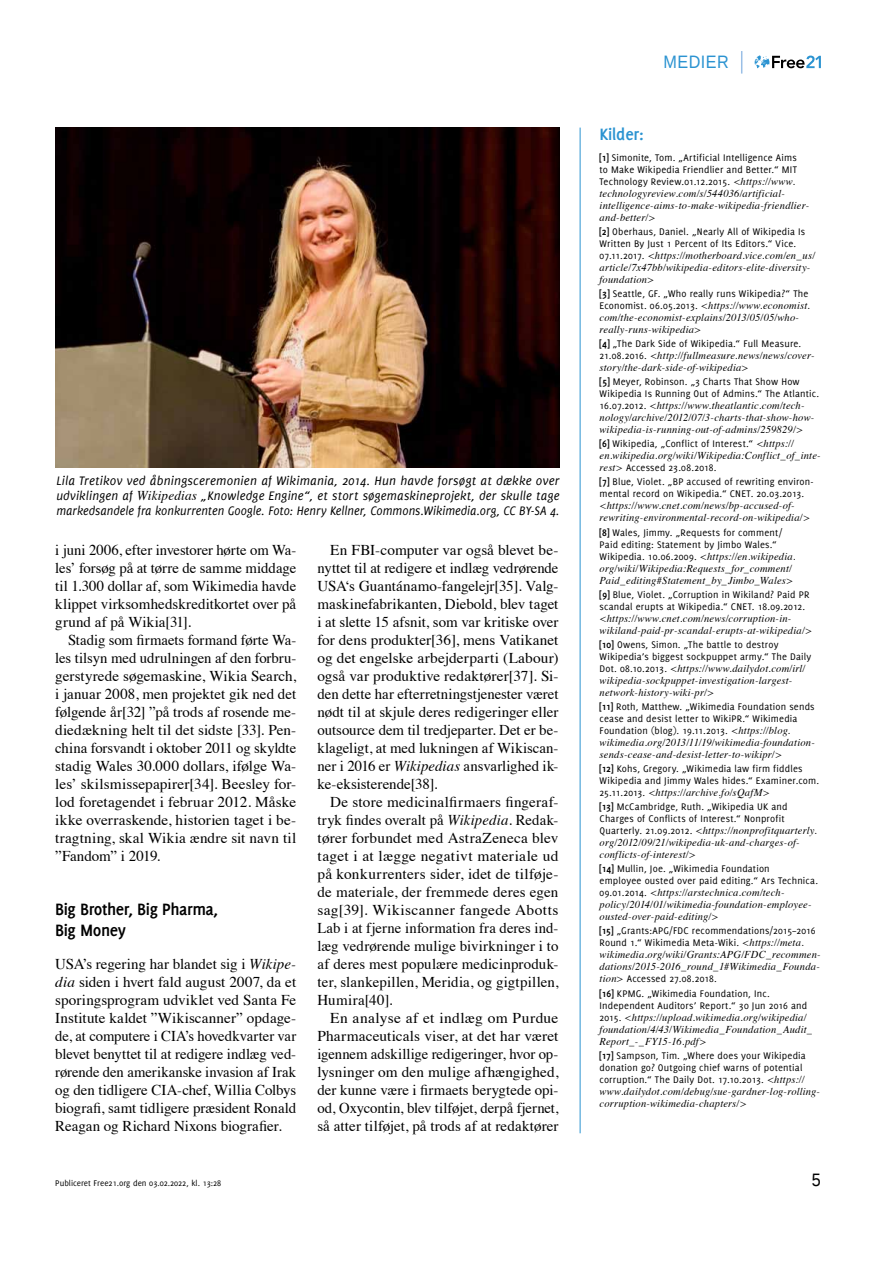
<style>
.page{position:relative;width:893px;height:1263px;background:#fff}
.page>*{position:absolute;margin:0;border:0;box-sizing:border-box;transform-origin:0 0}
.t1{font:700 18px/21px "Delicious";letter-spacing:-.025em;color:#000}
.t2{font:700 18px "Delicious";letter-spacing:-.01em;color:#2b93d1}
.t3{font:18px "Liberation Sans";letter-spacing:.03em;color:#2b93d1;scale:.9 1}
.t4{font:18px "Liberation Sans";color:#000;scale:.9 1}
.t5{font:15px/18px "Times";color:#000;text-align:justify}
.t6{font:italic 13.5px/15px "Delicious";color:#000;text-align:justify}
.t7{font:italic 10.5px/12px "Times";letter-spacing:.015em;color:#000}
.t8{font:10.5px/12px "Delicious";letter-spacing:.015em;color:#000}
.t9{font:9px "Delicious";color:#000}
.s1{font-family:"Times"}
.s2{font-style:italic}
.s3{font-weight:700}
.s4{font-family:"Times";font-style:italic}
.s5{font-family:"Delicious";font-style:normal}
</style>
<div class="page">
<svg style="left:755px;top:55px;width:66px;height:13px"></svg>
<svg style="left:741px;top:51px;width:1px;height:23px"></svg>
<img style="left:56px;top:128px;width:503px;height:340px">
<hr style="left:580px;top:128px;width:1px;height:1005px;background:#2b93d1">
<p class="t6" style="left:56px;top:473px;width:505px">Lila Tretikov ved åbningsceremonien af Wikimania, 2014. Hun havde forsøgt at dække over udviklingen af <span class="s1">Wikipedias</span> „Knowledge Engine“, et stort søgemaskineprojekt, der skulle tage markedsandele fra konkurrenten Google. Foto: Henry Kellner, Commons.Wikimedia.org, CC BY-SA 4.</p>
<p class="t5" style="left:55px;top:540px;width:242px">i juni 2006, efter investorer hørte om Wa&shy;les’ forsøg på at tørre de samme middage til 1.300 dollar af, som Wikimedia havde klippet virksomhedskreditkortet over på grund af på Wikia[31].</p>
<p class="t5" style="left:55px;top:630px;width:242px;text-indent:13px">Stadig som firmaets formand førte Wa&shy;les tilsyn med udrulningen af den forbru&shy;gerstyrede søgemaskine, Wikia Search, i januar 2008, men projektet gik ned det følgende år[32] ”på trods af rosende me&shy;diedækning helt til det sidste [33]. Pen&shy;china forsvandt i oktober 2011 og skyldte stadig Wales 30.000 dollars, ifølge Wa&shy;les’ skilsmissepapirer[34]. Beesley for&shy;lod foretagendet i februar 2012. Måske ikke overraskende, historien taget i be&shy;tragtning, skal Wikia ændre sit navn til ”Fandom” i 2019.</p>
<p class="t1" style="left:55px;top:899px;width:164px">Big Brother, Big Pharma,<br>Big Money</p>
<p class="t5" style="left:55px;top:954px;width:242px">USA’s regering har blandet sig i <span class="s2">Wikipe&shy;dia</span> siden i hvert fald august 2007, da et sporingsprogram udviklet ved Santa Fe Institute kaldet ”Wikiscanner” opdage&shy;de, at computere i CIA’s hovedkvarter var blevet benyttet til at redigere indlæg ved&shy;rørende den amerikanske invasion af Irak og den tidligere CIA-chef, Willia Colbys biografi, samt tidligere præsident Ronald Reagan og Richard Nixons biografier.</p>
<p class="t5" style="left:317px;top:540px;width:242px;text-indent:13px">En FBI-computer var også blevet be&shy;nyttet til at redigere et indlæg vedrørende USA‘s Guantánamo-fangelejr[35]. Valg&shy;maskinefabrikanten, Diebold, blev taget i at slette 15 afsnit, som var kritiske over for dens produkter[36], mens Vatikanet og det engelske arbejderparti (Labour) også var produktive redaktører[37]. Si&shy;den dette har efterretningstjenester været nødt til at skjule deres redigeringer eller outsource dem til tredjeparter. Det er be&shy;klageligt, at med lukningen af Wikiscan&shy;ner i 2016 er <span class="s2">Wikipedias</span> ansvarlighed ik&shy;ke-eksisterende[38].</p>
<p class="t5" style="left:317px;top:792px;width:242px;text-indent:13px">De store medicinalfirmaers fingeraf&shy;tryk findes overalt på <span class="s2">Wikipedia</span>. Redak&shy;tører forbundet med AstraZeneca blev taget i at lægge negativt materiale ud på konkurrenters sider, idet de tilføje&shy;de materiale, der fremmede deres egen sag[39]. Wikiscanner fangede Abotts Lab i at fjerne information fra deres ind&shy;læg vedrørende mulige bivirkninger i to af deres mest populære medicinproduk&shy;ter, slankepillen, Meridia, og gigtpillen, Humira[40].</p>
<p class="t5" style="left:317px;top:1008px;width:242px;text-indent:13px">En analyse af et indlæg om Purdue Pharmaceuticals viser, at det har været igennem adskillige redigeringer, hvor op&shy;lysninger om den mulige afhængighed, der kunne være i firmaets berygtede opi&shy;od, Oxycontin, blev tilføjet, derpå fjernet, så atter tilføjet, på trods af at redaktører</p>
<p class="t3" style="left:663px;top:52px;width:74px">MEDIER</p>
<p class="t2" style="left:600px;top:124px;width:46px">Kilder:</p>
<p class="t8" style="left:600px;top:151px;width:199px;text-align:justify"><span class="s3">[1]</span> Simonite, Tom. „Artificial Intelligence Aims to Make Wikipedia Friendlier and Better.“ MIT Technology Review.01.12.2015. <span class="s4">&lt;https://www.</span></p>
<p class="t7" style="left:600px;top:186px;width:211px">technologyreview.com/s/544036/artificial&shy;intelligence-aims-to-make-wikipedia-friendlier&shy;and-better/&gt;</p>
<p class="t8" style="left:600px;top:225px;width:207px"><span class="s3">[2]</span> Oberhaus, Daniel. „Nearly All of Wikipedia Is<br>Written By Just 1 Percent of Its Editors.“ Vice.</p>
<p class="t7" style="left:600px;top:249px;width:217px"><span class="s5">07.11.2017.</span> &lt;https://motherboard.vice.com/en_us/ article/7x47bb/wikipedia-editors-elite-diversity&shy;foundation&gt;</p>
<p class="t8" style="left:600px;top:287px;width:210px"><span class="s3">[3]</span> Seattle, GF. „Who really runs Wikipedia?“ The</p>
<p class="t7" style="left:600px;top:299px;width:212px"><span class="s5">Economist. 06.05.2013.</span> &lt;https://www.economist. com/the-economist-explains/2013/05/05/who&shy;really-runs-wikipedia&gt;</p>
<p class="t8" style="left:600px;top:337px;width:203px"><span class="s3">[4]</span> „The Dark Side of Wikipedia.“ Full Measure.</p>
<p class="t7" style="left:600px;top:349px;width:217px"><span class="s5">21.08.2016.</span> &lt;http://fullmeasure.news/news/cover&shy;story/the-dark-side-of-wikipedia&gt;</p>
<p class="t8" style="left:600px;top:376px;width:221px"><span class="s3">[5]</span> Meyer, Robinson. „3 Charts That Show How<br>Wikipedia Is Running Out of Admins.“ The Atlantic.</p>
<p class="t7" style="left:600px;top:399px;width:216px"><span class="s5">16.07.2012.</span> &lt;https://www.theatlantic.com/tech&shy;nology/archive/2012/07/3-charts-that-show-how&shy;wikipedia-is-running-out-of-admins/259829/&gt;</p>
<p class="t8" style="left:600px;top:438px;width:196px"><span class="s3">[6]</span> Wikipedia, „Conflict of Interest.“ <span class="s4">&lt;https://</span></p>
<p class="t7" style="left:600px;top:449px;width:223px">en.wikipedia.org/wiki/Wikipedia:Conflict_of_inte-</p>
<p class="t8" style="left:600px;top:461px;width:216px;line-height:14.1px"><span class="s4">rest&gt;</span> Accessed 23.08.2018.<br><span class="s3">[7]</span> Blue, Violet. „BP accused of rewriting environ-</p>
<p class="t8" style="left:600px;top:488px;width:206px">mental record on Wikipedia.“ CNET. 20.03.2013.</p>
<p class="t7" style="left:600px;top:499px;width:212px">&lt;https://www.cnet.com/news/bp-accused-of&shy;rewriting-environmental-record-on-wikipedia/&gt;</p>
<p class="t8" style="left:600px;top:526px;width:184px"><span class="s3">[8]</span> Wales, Jimmy. „Requests for comment/<br>Paid editing: Statement by Jimbo Wales.“</p>
<p class="t7" style="left:600px;top:549px;width:197px"><span class="s5">Wikipedia. 10.06.2009.</span> &lt;https://en.wikipedia. org/wiki/Wikipedia:Requests_for_comment/<br>Paid_editing#Statement_by_Jimbo_Wales&gt;</p>
<p class="t8" style="left:600px;top:588px;width:211px"><span class="s3">[9]</span> Blue, Violet. „Corruption in Wikiland? Paid PR scandal erupts at Wikipedia.“ CNET. 18.09.2012.</p>
<p class="t7" style="left:600px;top:611px;width:214px">&lt;https://www.cnet.com/news/corruption-in&shy;wikiland-paid-pr-scandal-erupts-at-wikipedia/&gt;</p>
<p class="t8" style="left:600px;top:638px;width:213px"><span class="s3">[10]</span> Owens, Simon. „The battle to destroy<br>Wikipedia’s biggest sockpuppet army.“ The Daily</p>
<p class="t7" style="left:600px;top:662px;width:207px"><span class="s5">Dot. 08.10.2013.</span> &lt;https://www.dailydot.com/irl/ wikipedia-sockpuppet-investigation-largest&shy;network-history-wiki-pr/&gt;</p>
<p class="t8" style="left:600px;top:700px;width:217px"><span class="s3">[11]</span> Roth, Matthew. „Wikimedia Foundation sends cease and desist letter to WikiPR.“ Wikimedia<br>Foundation (blog). 19.11.2013. <span class="s4">&lt;https://blog.</span></p>
<p class="t7" style="left:600px;top:736px;width:217px">wikimedia.org/2013/11/19/wikimedia-foundation&shy;sends-cease-and-desist-letter-to-wikipr/&gt;</p>
<p class="t8" style="left:600px;top:762px;width:221px"><span class="s3">[12]</span> Kohs, Gregory. „Wikimedia law firm fiddles<br>Wikipedia and Jimmy Wales hides.“ Examiner.com.</p>
<p class="t7" style="left:600px;top:786px;width:172px"><span class="s5">25.11.2013.</span> &lt;https://archive.fo/sQafM&gt;</p>
<p class="t8" style="left:600px;top:801px;width:190px"><span class="s3">[13]</span> McCambridge, Ruth. „Wikipedia UK and<br>Charges of Conflicts of Interest.“ Nonprofit</p>
<p class="t7" style="left:600px;top:824px;width:219px"><span class="s5">Quarterly. 21.09.2012.</span> &lt;https://nonprofitquarterly. org/2012/09/21/wikipedia-uk-and-charges-of&shy;conflicts-of-interest/&gt;</p>
<p class="t8" style="left:600px;top:863px;width:220px"><span class="s3">[14]</span> Mullin, Joe. „Wikimedia Foundation<br>employee ousted over paid editing.“ Ars Technica.</p>
<p class="t7" style="left:600px;top:886px;width:213px"><span class="s5">09.01.2014.</span> &lt;https://arstechnica.com/tech&shy;policy/2014/01/wikimedia-foundation-employee&shy;ousted-over-paid-editing/&gt;</p>
<p class="t8" style="left:600px;top:925px;width:217px"><span class="s3">[15]</span> „Grants:APG/FDC recommendations/2015–2016<br>Round 1.“ Wikimedia Meta-Wiki. <span class="s4">&lt;https://meta.</span></p>
<p class="t7" style="left:600px;top:948px;width:223px">wikimedia.org/wiki/Grants:APG/FDC_recommen&shy;dations/2015-2016_round_1#Wikimedia_Founda-</p>
<p class="t8" style="left:600px;top:972px;width:172px;line-height:14.1px"><span class="s4">tion&gt;</span> Accessed 27.08.2018.<br><span class="s3">[16]</span> KPMG. „Wikimedia Foundation, Inc.</p>
<p class="t8" style="left:600px;top:999px;width:209px">Independent Auditors’ Report.“ 30 Jun 2016 and</p>
<p class="t7" style="left:600px;top:1010px;width:214px"><span class="s5">2015.</span> &lt;https://upload.wikimedia.org/wikipedia/ foundation/4/43/Wikimedia_Foundation_Audit_<br>Report_-_FY15-16.pdf&gt;</p>
<p class="t8" style="left:600px;top:1049px;width:208px"><span class="s3">[17]</span> Sampson, Tim. „Where does your Wikipedia donation go? Outgoing chief warns of potential corruption.“ The Daily Dot. 17.10.2013. <span class="s4">&lt;https://</span></p>
<p class="t7" style="left:600px;top:1084px;width:222px">www.dailydot.com/debug/sue-gardner-log-rolling&shy;corruption-wikimedia-chapters/&gt;</p>
<p class="t9" style="left:55px;top:1177px;width:168px">Publiceret Free21.org den 03.02.2022, kl. 13:28</p>
<p class="t4" style="left:812px;top:1169px;width:12px">5</p>
</div>
